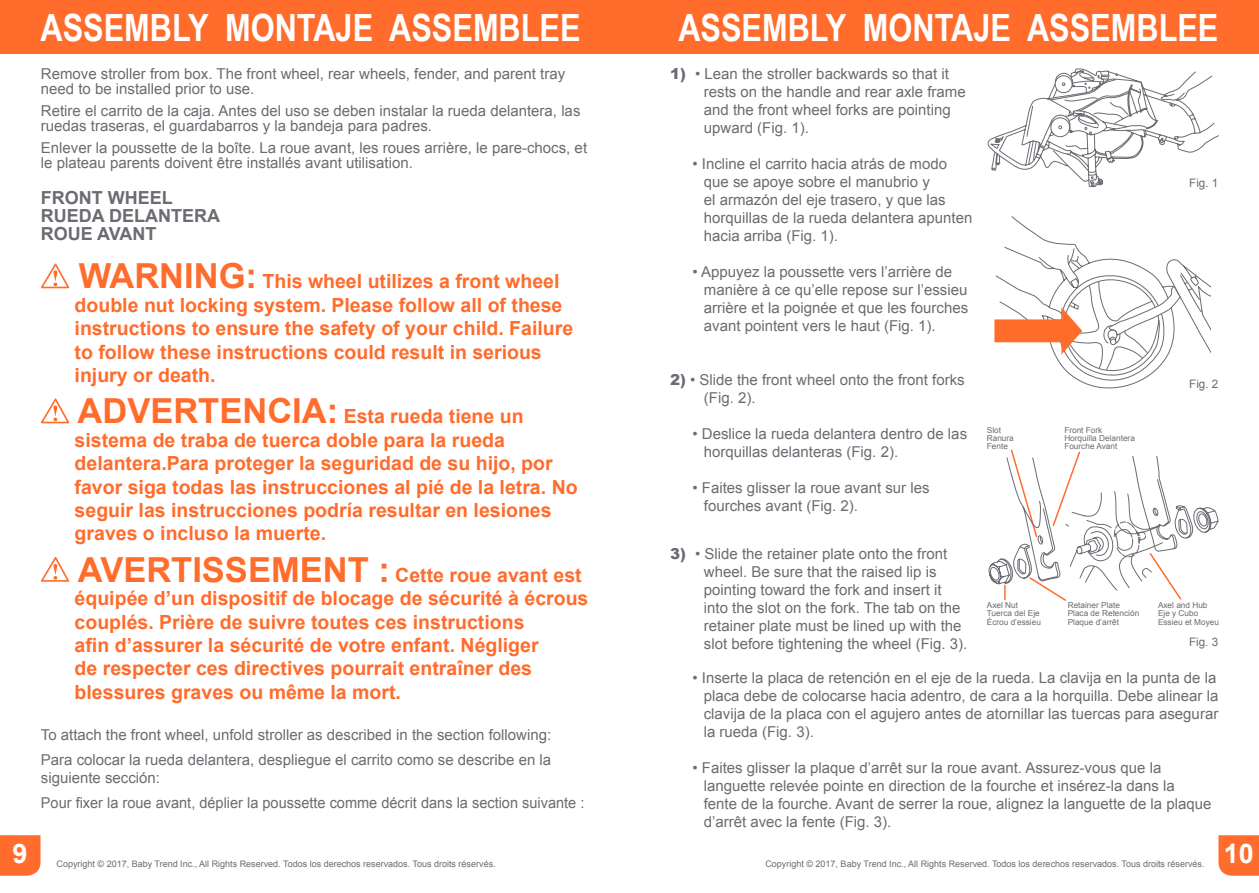
<style>
.page{position:relative;width:1259px;height:893px;background:#fff}
.page>*{position:absolute;margin:0;border:0;box-sizing:border-box;transform-origin:0 0}
.t1{font:700 37.5px "Arial Narrow";color:#fff}
.t2{font:700 27px "Arial";color:#fff}
.t3{font:700 19.5px/23.4px "Arial";color:#ff6c2c}
.t4{font:700 18px/18px "Arial";color:#696c71}
.t5{font:15px/18px "Arial";color:#696c71}
.t6{font:11.7px "Arial";color:#696c71}
.t7{font:9px "Arial";color:#696c71}
.t8{font:8.25px/8.2px "Arial";color:#696c71}
.s1{font-size:34.5px}
.s2{font-weight:900}
</style>
<div class="page">
<div style="left:629px;top:0;width:630px;height:54px;background:#ff6c2c"></div>
<div style="left:0;top:0;width:629px;height:54px;background:#ff6c2c"></div>
<div style="left:0;top:835px;width:40px;height:41px;background:#ff6c2c"></div>
<svg style="left:1218px;top:835px;width:41px;height:41px;background:#ff7235"></svg>
<svg style="left:41px;top:263px;width:29px;height:26px"></svg>
<svg style="left:41px;top:398px;width:29px;height:26px"></svg>
<svg style="left:41px;top:557px;width:29px;height:25px"></svg>
<svg style="left:987px;top:68px;width:231px;height:119px"></svg>
<svg style="left:994px;top:216px;width:216px;height:173px"></svg>
<svg style="left:988px;top:449px;width:230px;height:152px"></svg>
<h1 class="t1" style="left:40px;top:0;width:541px">ASSEMBLY MONTAJE ASSEMBLEE</h1>
<h1 class="t1" style="left:678px;top:0;width:541px">ASSEMBLY MONTAJE ASSEMBLEE</h1>
<p class="t5" style="left:41px;top:67px;width:526px;line-height:15px">Remove stroller from box. The front wheel, rear wheels, fender, and parent tray need to be installed prior to use.</p>
<p class="t5" style="left:41px;top:104px;width:541px;line-height:15px">Retire el carrito de la caja. Antes del uso se deben instalar la rueda delantera, las ruedas traseras, el guardabarros y la bandeja para padres.</p>
<p class="t5" style="left:41px;top:140px;width:548px;line-height:15px">Enlever la poussette de la boîte. La roue avant, les roues arrière, le pare-chocs, et le plateau parents doivent être installés avant utilisation.</p>
<p class="t4" style="left:41px;top:189px;width:181px">FRONT WHEEL<br>RUEDA DELANTERA<br>ROUE AVANT</p>
<h3 class="t3" style="left:75px;top:270px;width:500px"><span class="s1">WARNING:</span> This wheel utilizes a front wheel double nut locking system. Please follow all of these instructions to ensure the safety of your child. Failure to follow these instructions could result in serious injury or death.</h3>
<p class="t3" style="left:75px;top:405px;width:504px"><span class="s1">ADVERTENCIA:</span> Esta rueda tiene un sistema de traba de tuerca doble para la rueda delantera.Para proteger la seguridad de su hijo, por favor siga todas las instrucciones al pié de la letra. No seguir las instrucciones podría resultar en lesiones graves o incluso la muerte.</p>
<p class="t3" style="left:75px;top:563px;width:515px"><span class="s1">AVERTISSEMENT :</span> Cette roue avant est équipée d’un dispositif de blocage de sécurité à écrous couplés. Prière de suivre toutes ces instructions<br>afin d’assurer la sécurité de votre enfant. Négliger<br>de respecter ces directives pourrait entraîner des blessures graves ou même la mort.</p>
<p class="t5" style="left:41px;top:723px;width:512px;line-height:24.8px">To attach the front wheel, unfold stroller as described in the section following:<br>Para colocar la rueda delantera, despliegue el carrito como se describe en la</p>
<p class="t5" style="left:41px;top:765px;width:545px;line-height:24.8px">siguiente sección:<br>Pour fixer la roue avant, déplier la poussette comme décrit dans la section suivante :</p>
<p class="t5" style="left:704px;top:65px;width:263px;text-indent:-34px"><span class="s2">1)</span> • Lean the stroller backwards so that it rests on the handle and rear axle frame and the front wheel forks are pointing upward (Fig. 1).</p>
<p class="t5" style="left:704px;top:155px;width:270px;text-indent:-11px">• Incline el carrito hacia atrás de modo que se apoye sobre el manubrio y<br>el armazón del eje trasero, y que las horquillas de la rueda delantera apunten hacia arriba (Fig. 1).</p>
<p class="t5" style="left:704px;top:263px;width:266px;text-indent:-11px">• Appuyez la poussette vers l’arrière de manière à ce qu’elle repose sur l’essieu arrière et la poignée et que les fourches avant pointent vers le haut (Fig. 1).</p>
<p class="t5" style="left:704px;top:371px;width:262px;text-indent:-34px"><span class="s2">2)</span> • Slide the front wheel onto the front forks (Fig. 2).</p>
<p class="t5" style="left:704px;top:425px;width:265px;text-indent:-11px">• Deslice la rueda delantera dentro de las horquillas delanteras (Fig. 2).</p>
<p class="t5" style="left:704px;top:479px;width:227px;text-indent:-11px">• Faites glisser la roue avant sur les fourches avant (Fig. 2).</p>
<p class="t5" style="left:704px;top:545px;width:265px;text-indent:-34px"><span class="s2">3)</span> • Slide the retainer plate onto the front wheel. Be sure that the raised lip is pointing toward the fork and insert it into the slot on the fork. The tab on the retainer plate must be lined up with the slot before tightening the wheel (Fig. 3).</p>
<p class="t6" style="left:1189px;top:175px;width:31px">Fig. 1</p>
<p class="t8" style="left:987px;top:426px;width:29px">Slot<br>Ranura<br>Fente</p>
<p class="t8" style="left:1064px;top:426px;width:72px">Front Fork<br>Horquilla Delantera<br>Fourche Avant</p>
<p class="t6" style="left:1189px;top:376px;width:31px">Fig. 2</p>
<p class="t8" style="left:987px;top:601px;width:56px">Axel Nut<br>Tuerca del Eje<br>Écrou d’essieu</p>
<p class="t8" style="left:1158px;top:601px;width:62px">Axel and Hub<br>Eje y Cubo<br>Essieu et Moyeu</p>
<p class="t8" style="left:1067px;top:601px;width:73px">Retainer Plate<br>Placa de Retención<br>Plaque d’arrêt</p>
<p class="t6" style="left:1189px;top:635px;width:31px">Fig. 3</p>
<p class="t5" style="left:704px;top:669px;width:516px;text-indent:-11px">• Inserte la placa de retención en el eje de la rueda. La clavija en la punta de la placa debe de colocarse hacia adentro, de cara a la horquilla. Debe alinear la clavija de la placa con el agujero antes de atornillar las tuercas para asegurar la rueda (Fig. 3).</p>
<p class="t5" style="left:704px;top:759px;width:509px;text-indent:-11px">• Faites glisser la plaque d’arrêt sur la roue avant. Assurez-vous que la languette relevée pointe en direction de la fourche et insérez-la dans la fente de la fourche. Avant de serrer la roue, alignez la languette de la plaque d’arrêt avec la fente (Fig. 3).</p>
<h2 class="t2" style="left:13px;top:839px;width:17px">9</h2>
<h2 class="t2" style="left:1223px;top:839px;width:32px">10</h2>
<p class="t7" style="left:57px;top:858px;width:441px">Copyright © 2017, Baby Trend Inc., All Rights Reserved. Todos los derechos reservados. Tous droits réservés.</p>
<p class="t7" style="left:765px;top:858px;width:441px">Copyright © 2017, Baby Trend Inc., All Rights Reserved. Todos los derechos reservados. Tous droits réservés.</p>
</div>
